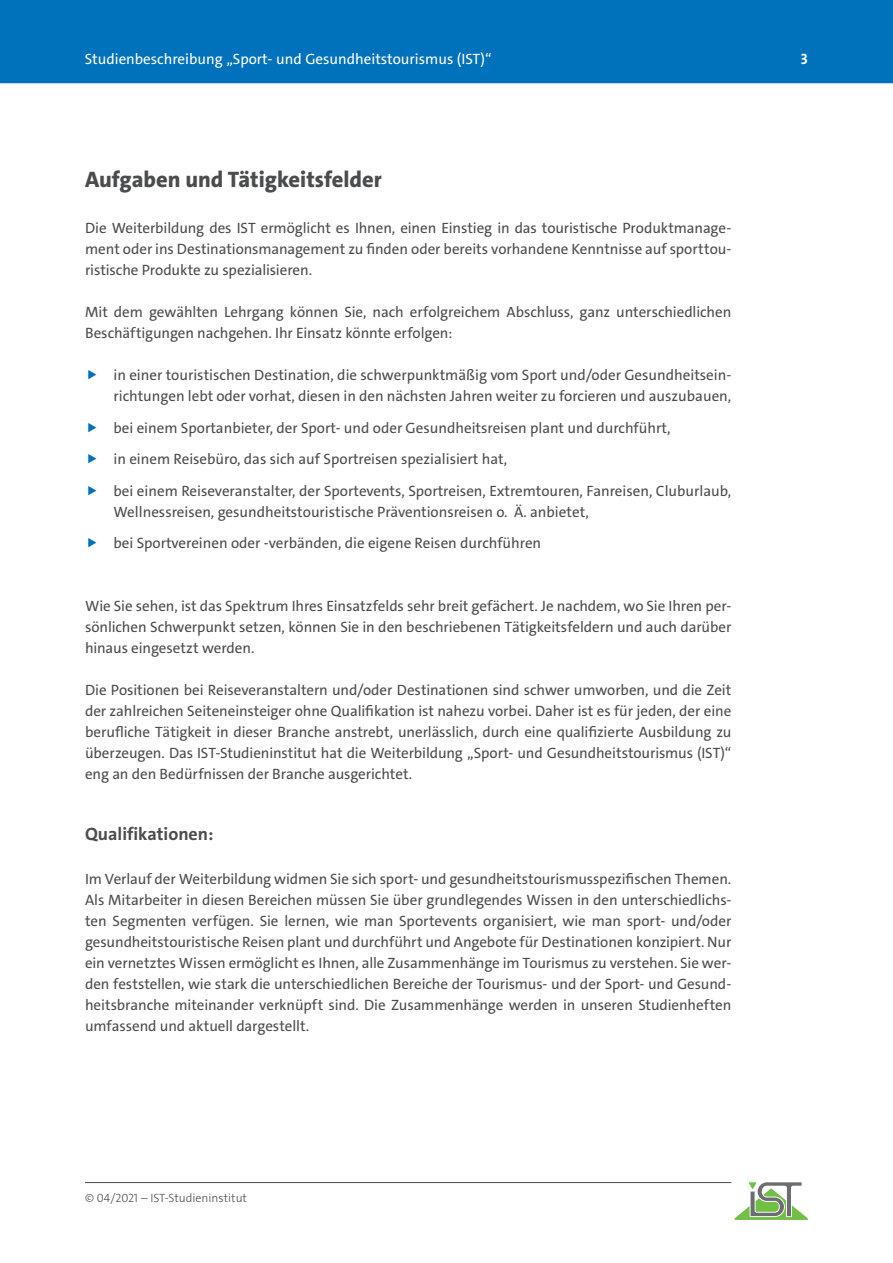
<style>
.page{position:relative;width:893px;height:1263px;background:#fff}
.page>*{position:absolute;margin:0;border:0;box-sizing:border-box;transform-origin:0 0}
.t1{font:800 22.5px "The Sans C4 s";color:#4b4c4d}
.t2{font:700 18px "The Sans C4 s";color:#4b4c4d}
.t3{font:15px/21px "The Sans C4 s";color:#4b4c4d;text-align:justify}
.t4{font:15px "The Sans C4 s";color:#fff}
.t5{font:700 15px "The Sans C4 s";color:#fff}
.t6{font:300 12px "The Sans C4 s";color:#4b4c4d}
</style>
<div class="page">
<hr style="left:85px;top:1182px;width:646px;height:1px;background:#4b4c4d">
<svg style="left:734px;top:1182px;width:74px;height:38px"></svg>
<div style="left:0;top:0;width:893px;height:83px;background:#0072bc"></div>
<p class="t4" style="left:85px;top:49px;width:408px">Studienbeschreibung „Sport- und Gesundheitstourismus (IST)“</p>
<p class="t5" style="left:801px;top:49px;width:9px">3</p>
<h1 class="t1" style="left:85px;top:165px;width:298px">Aufgaben und Tätigkeitsfelder</h1>
<p class="t3" style="left:85px;top:217px;width:648px">Die Weiterbildung des IST ermöglicht es Ihnen, einen Einstieg in das touristische Produktmanage&shy;ment oder ins Destinationsmanagement zu finden oder bereits vorhandene Kenntnisse auf sporttou&shy;ristische Produkte zu spezialisieren.</p>
<p class="t3" style="left:85px;top:301px;width:648px">Mit dem gewählten Lehrgang können Sie, nach erfolgreichem Abschluss, ganz unterschiedlichen<br>Beschäftigungen nachgehen. Ihr Einsatz könnte erfolgen:</p>
<p class="t3" style="left:114px;top:364px;width:619px">in einer touristischen Destination, die schwerpunktmäßig vom Sport und/oder Gesundheitsein&shy;richtungen lebt oder vorhat, diesen in den nächsten Jahren weiter zu forcieren und auszubauen,</p>
<p class="t3" style="left:114px;top:412px;width:619px;line-height:31.7px;text-align:left">bei einem Sportanbieter, der Sport- und oder Gesundheitsreisen plant und durchführt,<br>in einem Reisebüro, das sich auf Sportreisen spezialisiert hat,<br>bei einem Reiseveranstalter, der Sportevents, Sportreisen, Extremtouren, Fanreisen, Cluburlaub,</p>
<p class="t3" style="left:114px;top:496px;width:477px;line-height:31.7px">Wellnessreisen, gesundheitstouristische Präventionsreisen o. Ä. anbietet, bei Sportvereinen oder -verbänden, die eigene Reisen durchführen</p>
<p class="t3" style="left:85px;top:595px;width:648px">Wie Sie sehen, ist das Spektrum Ihres Einsatzfelds sehr breit gefächert. Je nachdem, wo Sie Ihren per&shy;sönlichen Schwerpunkt setzen, können Sie in den beschriebenen Tätigkeitsfeldern und auch darüber hinaus eingesetzt werden.</p>
<p class="t3" style="left:85px;top:679px;width:648px">Die Positionen bei Reiseveranstaltern und/oder Destinationen sind schwer umworben, und die Zeit der zahlreichen Seiteneinsteiger ohne Qualifikation ist nahezu vorbei. Daher ist es für jeden, der eine berufliche Tätigkeit in dieser Branche anstrebt, unerlässlich, durch eine qualifizierte Ausbildung zu überzeugen. Das IST-Studieninstitut hat die Weiterbildung „Sport- und Gesundheitstourismus (IST)“ eng an den Bedürfnissen der Branche ausgerichtet.</p>
<p class="t2" style="left:85px;top:822px;width:130px">Qualifikationen:</p>
<p class="t3" style="left:85px;top:868px;width:648px">Im Verlauf der Weiterbildung widmen Sie sich sport- und gesundheitstourismusspezifischen Themen.<br>Als Mitarbeiter in diesen Bereichen müssen Sie über grundlegendes Wissen in den unterschiedlichs&shy;ten Segmenten verfügen. Sie lernen, wie man Sportevents organisiert, wie man sport- und/oder gesundheitstouristische Reisen plant und durchführt und Angebote für Destinationen konzipiert. Nur ein vernetztes Wissen ermöglicht es Ihnen, alle Zusammenhänge im Tourismus zu verstehen. Sie wer&shy;den feststellen, wie stark die unterschiedlichen Bereiche der Tourismus- und der Sport- und Gesund&shy;heitsbranche miteinander verknüpft sind. Die Zusammenhänge werden in unseren Studienheften umfassend und aktuell dargestellt.</p>
<p class="t6" style="left:85px;top:1190px;width:163px">© 04/2021 – IST-Studieninstitut</p>
</div>
